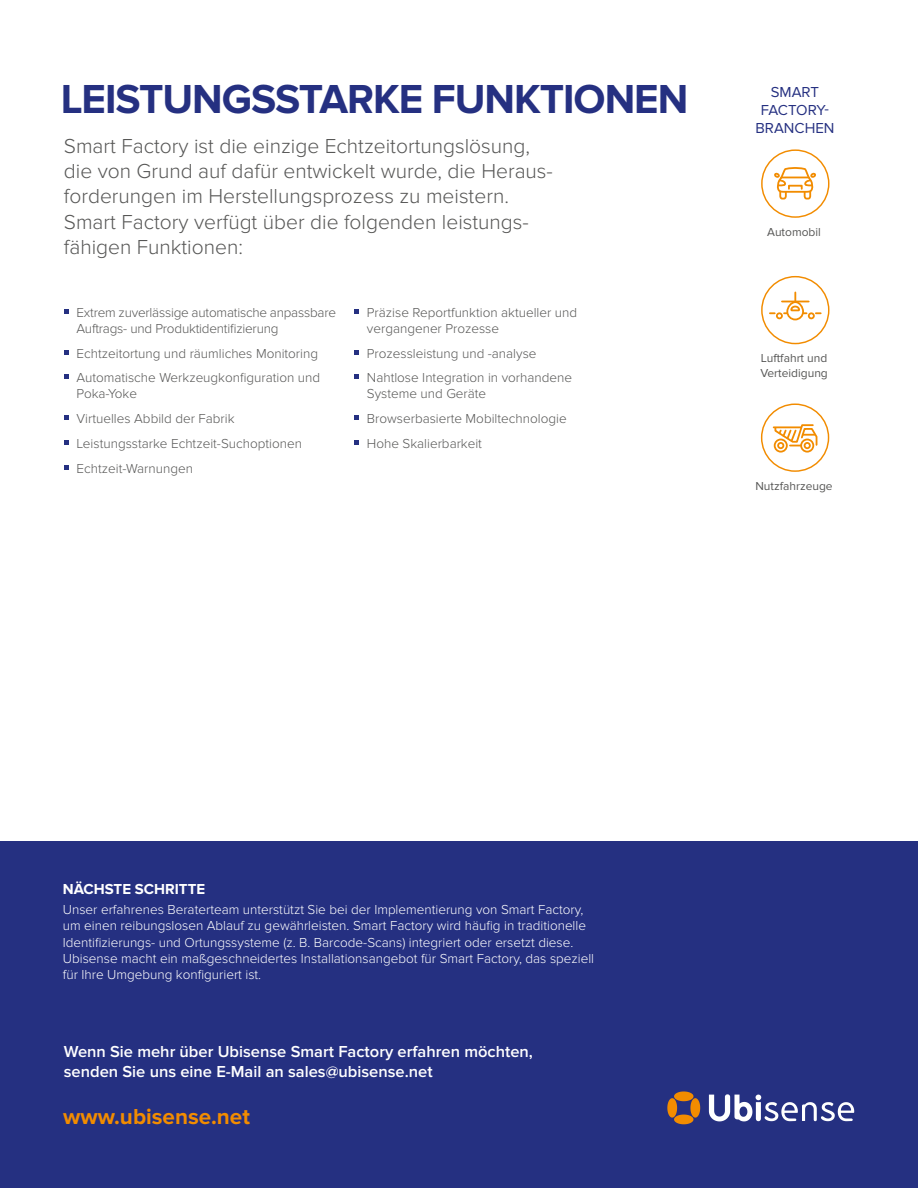
<style>
.page{position:relative;width:918px;height:1188px;background:#fff}
.page>*{position:absolute;margin:0;border:0;box-sizing:border-box;transform-origin:0 0}
.t1{font:700 42px "Proxima Nova";letter-spacing:-.025em;color:#253081}
.t2{font:700 22.5px "Proxima Nova";color:#f28c00}
.t3{font:300 21px/25.2px "Proxima Nova";color:#575756}
.t4{font:600 16.5px/19.8px "Proxima Nova";color:#fff}
.t5{font:15px/18px "Proxima Nova";color:#253081;text-align:center}
.t6{font:700 15px "Proxima Nova";color:#fff}
.t7{font:300 13.5px/24.8px "Proxima Nova";color:#575756}
.t8{font:300 13.5px/16.2px "Proxima Nova";color:#fff}
.t9{font:12px/14.4px "Proxima Nova";color:#575756}
</style>
<div class="page">
<div style="left:761px;top:149px;width:68px;height:69px;border:1px solid #f28c00;border-radius:50%"></div>
<svg style="left:774px;top:167px;width:42px;height:33px"></svg>
<div style="left:761px;top:276px;width:68px;height:68px;border:1px solid #f28c00;border-radius:50%"></div>
<svg style="left:770px;top:292px;width:51px;height:28px"></svg>
<div style="left:761px;top:403px;width:68px;height:69px;border:1px solid #f28c00;border-radius:50%"></div>
<svg style="left:774px;top:424px;width:44px;height:29px"></svg>
<svg style="left:64px;top:309px;width:4px;height:4px"></svg>
<svg style="left:64px;top:350px;width:4px;height:4px"></svg>
<svg style="left:64px;top:375px;width:4px;height:4px"></svg>
<svg style="left:64px;top:415px;width:4px;height:5px"></svg>
<svg style="left:64px;top:440px;width:4px;height:5px"></svg>
<svg style="left:64px;top:465px;width:4px;height:4px"></svg>
<svg style="left:354px;top:309px;width:5px;height:4px"></svg>
<svg style="left:354px;top:350px;width:5px;height:4px"></svg>
<svg style="left:354px;top:375px;width:5px;height:4px"></svg>
<svg style="left:354px;top:415px;width:5px;height:5px"></svg>
<svg style="left:354px;top:440px;width:5px;height:5px"></svg>
<div style="left:0;top:842px;width:918px;height:346px;background:#253081"></div>
<svg style="left:667px;top:1091px;width:33px;height:33px"></svg>
<svg style="left:709px;top:1094px;width:145px;height:27px"></svg>
<h1 class="t1" style="left:61px;top:75px;width:629px">LEISTUNGSSTARKE FUNKTIONEN</h1>
<h3 class="t3" style="left:64px;top:134px;width:489px">Smart Factory ist die einzige Echtzeitortungslösung, die von Grund auf dafür entwickelt wurde, die Heraus&shy;forderungen im Herstellungsprozess zu meistern.<br>Smart Factory verfügt über die folgenden leistungs&shy;fähigen Funktionen:</h3>
<p class="t7" style="left:77px;top:304px;width:261px;line-height:16.2px">Extrem zuverlässige automatische anpassbare<br>Auftrags- und Produktidentifizierung</p>
<p class="t7" style="left:77px;top:341px;width:245px">Echtzeitortung und räumliches Monitoring<br>Automatische Werkzeugkonfiguration und</p>
<p class="t7" style="left:77px;top:382px;width:227px">Poka-Yoke<br>Virtuelles Abbild der Fabrik<br>Leistungsstarke Echtzeit-Suchoptionen<br>Echtzeit-Warnungen</p>
<p class="t7" style="left:367px;top:304px;width:212px;line-height:16.2px">Präzise Reportfunktion aktueller und vergangener Prozesse</p>
<p class="t7" style="left:367px;top:341px;width:207px">Prozessleistung und -analyse<br>Nahtlose Integration in vorhandene</p>
<p class="t7" style="left:367px;top:382px;width:201px">Systeme und Geräte<br>Browserbasierte Mobiltechnologie<br>Hohe Skalierbarkeit</p>
<p class="t5" style="left:755px;top:83px;width:81px">SMART<br>FACTORY-<br>BRANCHEN</p>
<p class="t9" style="left:767px;top:225px;width:55px">Automobil</p>
<p class="t9" style="left:760px;top:351px;width:69px">Luftfahrt und<br>Verteidigung</p>
<p class="t9" style="left:755px;top:479px;width:79px">Nutzfahrzeuge</p>
<p class="t6" style="left:63px;top:880px;width:144px">NÄCHSTE SCHRITTE</p>
<p class="t8" style="left:63px;top:902px;width:533px">Unser erfahrenes Beraterteam unterstützt Sie bei der Implementierung von Smart Factory, um einen reibungslosen Ablauf zu gewährleisten. Smart Factory wird häufig in traditionelle Identifizierungs- und Ortungssysteme (z. B. Barcode-Scans) integriert oder ersetzt diese.<br>Ubisense macht ein maßgeschneidertes Installationsangebot für Smart Factory, das speziell für Ihre Umgebung konfiguriert ist.</p>
<p class="t4" style="left:64px;top:1042px;width:471px">Wenn Sie mehr über Ubisense Smart Factory erfahren möchten, senden Sie uns eine E-Mail an sales@ubisense.net</p>
<h2 class="t2" style="left:63px;top:1104px;width:188px">www.ubisense.net</h2>
</div>
